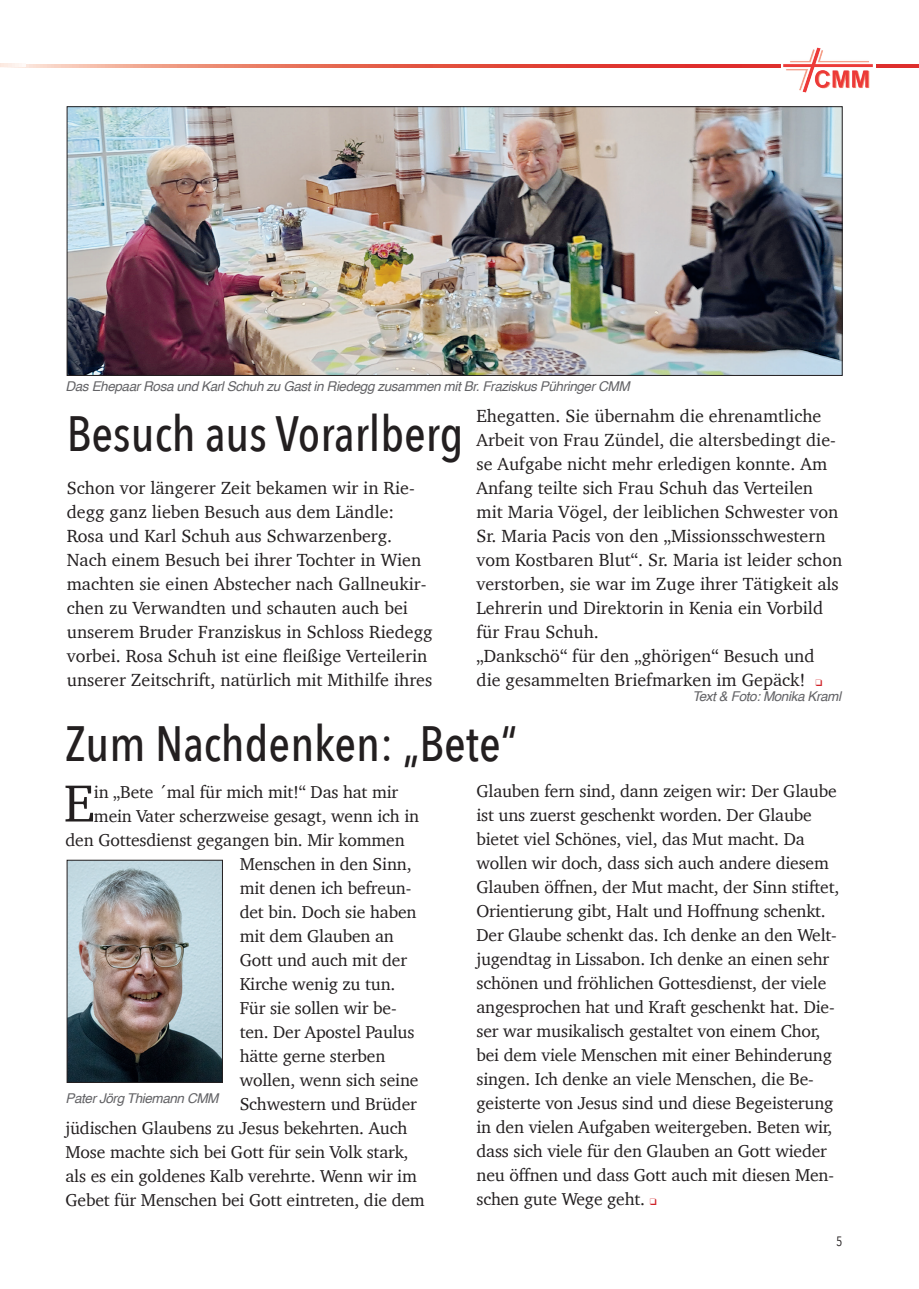
<style>
.page{position:relative;width:919px;height:1289px;background:#fff}
.page>*{position:absolute;margin:0;border:0;box-sizing:border-box;transform-origin:0 0}
.t1{font:53.4px "Charter";color:#231f20}
.t2{font:500 49.5px "Avenir Next Condensed";color:#231f20}
.t3{font:18px/24px "Charter";color:#231f20}
.t4{font:17.7px/24px "Charter";letter-spacing:-.01em;color:#231f20}
.t5{font:italic 13.5px "Helvetica";letter-spacing:-.03em;color:#636366}
.t6{font:13.5px "Avenir Next Condensed";color:#231f20}
.s1{color:#cf2329}
</style>
<div class="page">
<svg style="left:26px;top:64px;width:892px;height:3px;background:#e66455"></svg>
<img style="left:780px;top:47px;width:95px;height:46px">
<hr style="left:0;top:64px;width:26px;height:3px;background:#fcf1ec">
<img style="left:69px;top:862px;width:152px;height:218px">
<div style="left:67px;top:860px;width:156px;height:222px;border:1px solid #231f20"></div>
<img style="left:69px;top:108px;width:771px;height:265px">
<p class="t5" style="left:65px;top:376px;width:565px">Das Ehepaar Rosa und Karl Schuh zu Gast in Riedegg zusammen mit Br. Fraziskus Pühringer CMM</p>
<p class="t3" style="left:476px;top:403px;width:367px">Ehegatten. Sie übernahm die ehrenamtliche Arbeit von Frau Zündel, die altersbedingt die&shy;se Aufgabe nicht mehr erledigen konnte. Am Anfang teilte sich Frau Schuh das Verteilen mit Maria Vögel, der leiblichen Schwester von Sr. Maria Pacis von den „Missionsschwestern vom Kostbaren Blut“. Sr. Maria ist leider schon verstorben, sie war im Zuge ihrer Tätigkeit als Lehrerin und Direktorin in Kenia ein Vorbild für Frau Schuh.<br>„Dankschö“ für den „ghörigen“ Besuch und die gesammelten Briefmarken im Gepäck! <span class="s1">❑</span></p>
<h2 class="t2" style="left:65px;top:714px;width:453px">Zum Nachdenken: „Bete“</h2>
<h1 class="t1" style="left:64px;top:757px;width:32px">E</h1>
<p class="t4" style="left:94px;top:779px;width:306px">in „Bete ´mal für mich mit!“ Das hat mir</p>
<h2 class="t2" style="left:67px;top:403px;width:398px">Besuch aus Vorarlberg</h2>
<p class="t3" style="left:67px;top:475px;width:367px">Schon vor längerer Zeit bekamen wir in Rie&shy;degg ganz lieben Besuch aus dem Ländle:<br>Rosa und Karl Schuh aus Schwarzenberg.<br>Nach einem Besuch bei ihrer Tochter in Wien machten sie einen Abstecher nach Gallneukir&shy;chen zu Verwandten und schauten auch bei unserem Bruder Franziskus in Schloss Riedegg vorbei. Rosa Schuh ist eine fleißige Verteilerin unserer Zeitschrift, natürlich mit Mithilfe ihres</p>
<p class="t5" style="left:692px;top:686px;width:150px">Text &amp; Foto: Monika Kraml</p>
<p class="t4" style="left:476px;top:778px;width:364px">Glauben fern sind, dann zeigen wir: Der Glaube ist uns zuerst geschenkt worden. Der Glaube bietet viel Schönes, viel, das Mut macht. Da wollen wir doch, dass sich auch andere diesem Glauben öffnen, der Mut macht, der Sinn stiftet, Orientierung gibt, Halt und Hoffnung schenkt.<br>Der Glaube schenkt das. Ich denke an den Welt&shy;jugendtag in Lissabon. Ich denke an einen sehr schönen und fröhlichen Gottesdienst, der viele angesprochen hat und Kraft geschenkt hat. Die&shy;ser war musikalisch gestaltet von einem Chor, bei dem viele Menschen mit einer Behinderung singen. Ich denke an viele Menschen, die Be&shy;geisterte von Jesus sind und diese Begeisterung in den vielen Aufgaben weitergeben. Beten wir, dass sich viele für den Glauben an Gott wieder neu öffnen und dass Gott auch mit diesen Men&shy;schen gute Wege geht. <span class="s1">❑</span></p>
<p class="t4" style="left:94px;top:803px;width:326px">mein Vater scherzweise gesagt, wenn ich in</p>
<p class="t4" style="left:65px;top:827px;width:340px">den Gottesdienst gegangen bin. Mir kommen</p>
<p class="t4" style="left:240px;top:851px;width:173px">Menschen in den Sinn,</p>
<p class="t4" style="left:240px;top:875px;width:173px">mit denen ich befreun-</p>
<p class="t4" style="left:240px;top:899px;width:178px">det bin. Doch sie haben</p>
<p class="t4" style="left:240px;top:923px;width:156px">mit dem Glauben an</p>
<p class="t4" style="left:240px;top:947px;width:169px">Gott und auch mit der</p>
<p class="t4" style="left:240px;top:971px;width:157px">Kirche wenig zu tun.</p>
<p class="t4" style="left:240px;top:995px;width:158px">Für sie sollen wir be-</p>
<p class="t4" style="left:240px;top:1019px;width:176px">ten. Der Apostel Paulus</p>
<p class="t4" style="left:240px;top:1043px;width:147px">hätte gerne sterben</p>
<p class="t4" style="left:240px;top:1067px;width:180px">wollen, wenn sich seine</p>
<p class="t4" style="left:240px;top:1091px;width:179px">Schwestern und Brüder</p>
<p class="t4" style="left:65px;top:1115px;width:343px">jüdischen Glaubens zu Jesus bekehrten. Auch</p>
<p class="t4" style="left:65px;top:1139px;width:344px">Mose machte sich bei Gott für sein Volk stark,</p>
<p class="t4" style="left:65px;top:1163px;width:353px">als es ein goldenes Kalb verehrte. Wenn wir im</p>
<p class="t4" style="left:65px;top:1187px;width:361px">Gebet für Menschen bei Gott eintreten, die dem</p>
<p class="t5" style="left:65px;top:1087px;width:154px">Pater Jörg Thiemann CMM</p>
<p class="t6" style="left:836px;top:1229px;width:8px">5</p>
</div>
